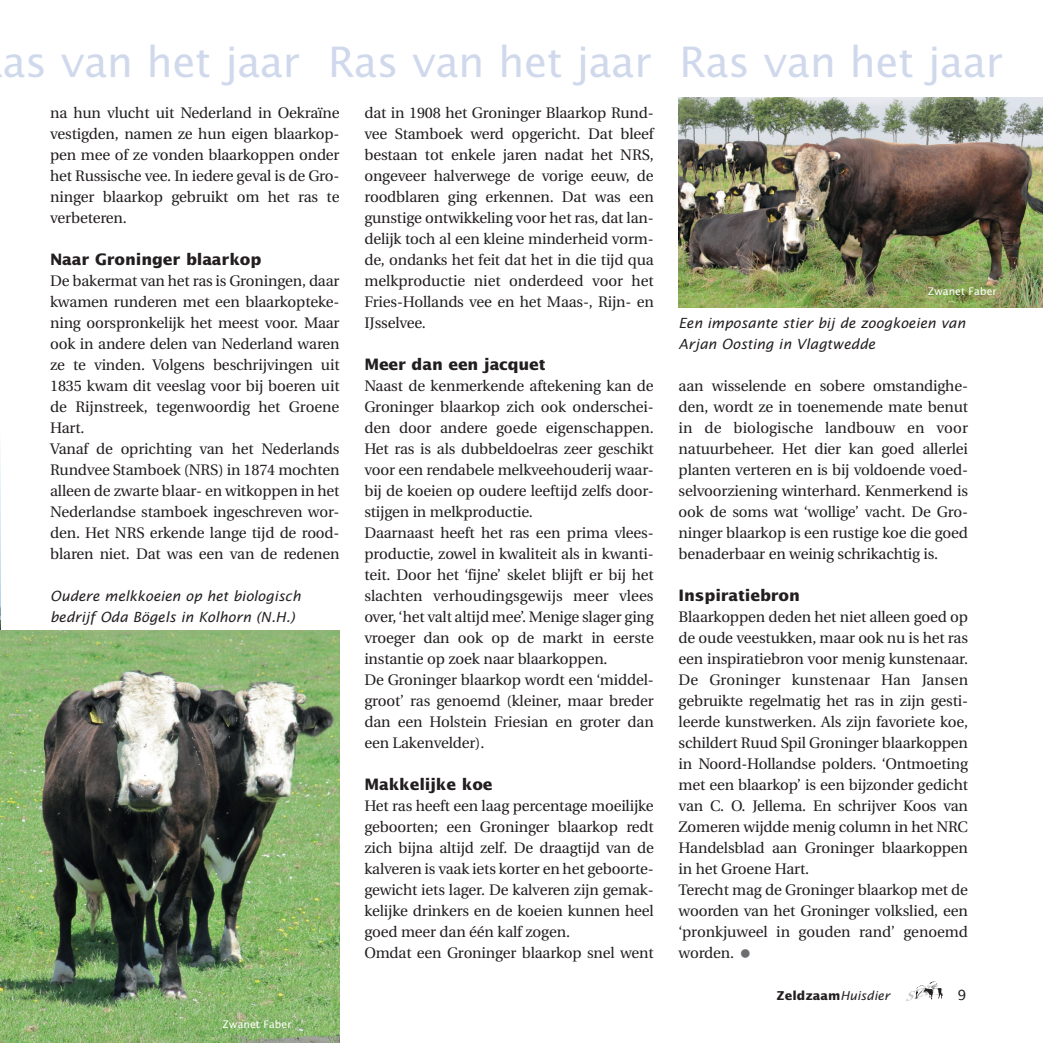
<style>
.page{position:relative;width:1043px;height:1043px;background:#fff}
.page>*{position:absolute;margin:0;border:0;box-sizing:border-box;transform-origin:0 0}
.t1{font:42px "Lucida Sans";letter-spacing:-.01em;color:#d0d9ec}
.t2{font:700 15.75px "Lucida Sans";letter-spacing:-.01em;color:#231f20}
.t3{font:15.22px/21px "Utopia";letter-spacing:-.01em;color:#231f20}
.t4{font:italic 14px/21px "Lucida Sans";color:#231f20}
.t5{font:14px "Lucida Sans";color:#231f20}
.t6{font:700 12.25px "Lucida Sans";color:#231f20}
.t7{font:10.5px "Lucida Sans";color:#fff}
.s1{font-weight:400;font-style:italic}
</style>
<div class="page">
<img style="left:0;top:443px;width:1px;height:598px">
<svg style="left:906px;top:981px;width:37px;height:20px"></svg>
<img style="left:1px;top:631px;width:338px;height:412px">
<img style="left:678px;top:97px;width:365px;height:210px">
<p class="t1" style="left:3px;top:36px;width:1002px">as van het jaar Ras van het jaar Ras van het jaar</p>
<p class="t3" style="left:364px;top:103px;width:291px;text-align:justify">dat in 1908 het Groninger Blaarkop Rund&shy;vee Stamboek werd opgericht. Dat bleef bestaan tot enkele jaren nadat het NRS, ongeveer halverwege de vorige eeuw, de roodblaren ging erkennen. Dat was een gunstige ontwikkeling voor het ras, dat lan&shy;delijk toch al een kleine minderheid vorm&shy;de, ondanks het feit dat het in die tijd qua melkproductie niet onderdeed voor het Fries-Hollands vee en het Maas-, Rijn- en IJsselvee.</p>
<p class="t2" style="left:364px;top:355px;width:183px">Meer dan een jacquet</p>
<p class="t3" style="left:364px;top:376px;width:291px">Naast de kenmerkende aftekening kan de Groninger blaarkop zich ook onderschei&shy;den door andere goede eigenschappen.<br>Het ras is als dubbeldoelras zeer geschikt voor een rendabele melkveehouderij waar&shy;bij de koeien op oudere leeftijd zelfs door&shy;stijgen in melkproductie.<br>Daarnaast heeft het ras een prima vlees&shy;productie, zowel in kwaliteit als in kwanti&shy;teit. Door het ‘fijne’ skelet blijft er bij het slachten verhoudingsgewijs meer vlees over, ‘het valt altijd mee’. Menige slager ging vroeger dan ook op de markt in eerste instantie op zoek naar blaarkoppen.<br>De Groninger blaarkop wordt een ‘middel&shy;groot’ ras genoemd (kleiner, maar breder dan een Holstein Friesian en groter dan een Lakenvelder).</p>
<p class="t2" style="left:364px;top:775px;width:130px">Makkelijke koe</p>
<p class="t3" style="left:364px;top:796px;width:291px">Het ras heeft een laag percentage moeilijke geboorten; een Groninger blaarkop redt zich bijna altijd zelf. De draagtijd van de kalveren is vaak iets korter en het geboorte&shy;gewicht iets lager. De kalveren zijn gemak&shy;kelijke drinkers en de koeien kunnen heel goed meer dan één kalf zogen.<br>Omdat een Groninger blaarkop snel went</p>
<p class="t3" style="left:50px;top:103px;width:291px;text-align:justify">na hun vlucht uit Nederland in Oekraïne vestigden, namen ze hun eigen blaarkop&shy;pen mee of ze vonden blaarkoppen onder het Russische vee. In iedere geval is de Gro&shy;ninger blaarkop gebruikt om het ras te verbeteren.</p>
<p class="t2" style="left:50px;top:250px;width:213px">Naar Groninger blaarkop</p>
<p class="t3" style="left:50px;top:271px;width:291px">De bakermat van het ras is Groningen, daar kwamen runderen met een blaarkopteke&shy;ning oorspronkelijk het meest voor. Maar ook in andere delen van Nederland waren ze te vinden. Volgens beschrijvingen uit 1835 kwam dit veeslag voor bij boeren uit de Rijnstreek, tegenwoordig het Groene Hart.<br>Vanaf de oprichting van het Nederlands Rundvee Stamboek (NRS) in 1874 mochten alleen de zwarte blaar- en witkoppen in het Nederlandse stamboek ingeschreven wor&shy;den. Het NRS erkende lange tijd de rood&shy;blaren niet. Dat was een van de redenen</p>
<p class="t4" style="left:50px;top:585px;width:252px">Oudere melkkoeien op het biologisch bedrijf Oda Bögels in Kolhorn (N.H.)</p>
<p class="t7" style="left:928px;top:284px;width:71px">Zwanet Faber</p>
<p class="t4" style="left:678px;top:312px;width:288px">Een imposante stier bij de zoogkoeien van<br>Arjan Oosting in Vlagtwedde</p>
<p class="t3" style="left:678px;top:376px;width:291px;text-align:justify">aan wisselende en sobere omstandighe&shy;den, wordt ze in toenemende mate benut in de biologische landbouw en voor natuurbeheer. Het dier kan goed allerlei planten verteren en is bij voldoende voed&shy;selvoorziening winterhard. Kenmerkend is ook de soms wat ‘wollige’ vacht. De Gro&shy;ninger blaarkop is een rustige koe die goed benaderbaar en weinig schrikachtig is.</p>
<p class="t2" style="left:678px;top:586px;width:123px">Inspiratiebron</p>
<p class="t3" style="left:678px;top:607px;width:291px">Blaarkoppen deden het niet alleen goed op de oude veestukken, maar ook nu is het ras een inspiratiebron voor menig kunstenaar.<br>De Groninger kunstenaar Han Jansen gebruikte regelmatig het ras in zijn gesti&shy;leerde kunstwerken. Als zijn favoriete koe, schildert Ruud Spil Groninger blaarkoppen in Noord-Hollandse polders. ‘Ontmoeting met een blaarkop’ is een bijzonder gedicht van C. O. Jellema. En schrijver Koos van Zomeren wijdde menig column in het NRC Handelsblad aan Groninger blaarkoppen in het Groene Hart.<br>Terecht mag de Groninger blaarkop met de woorden van het Groninger volkslied, een ‘pronkjuweel in gouden rand’ genoemd worden.</p>
<p class="t7" style="left:223px;top:1017px;width:71px">Zwanet Faber</p>
<p class="t6" style="left:777px;top:988px;width:115px">Zeldzaam<span class="s1">Huisdier</span></p>
<p class="t5" style="left:957px;top:987px;width:10px">9</p>
</div>
